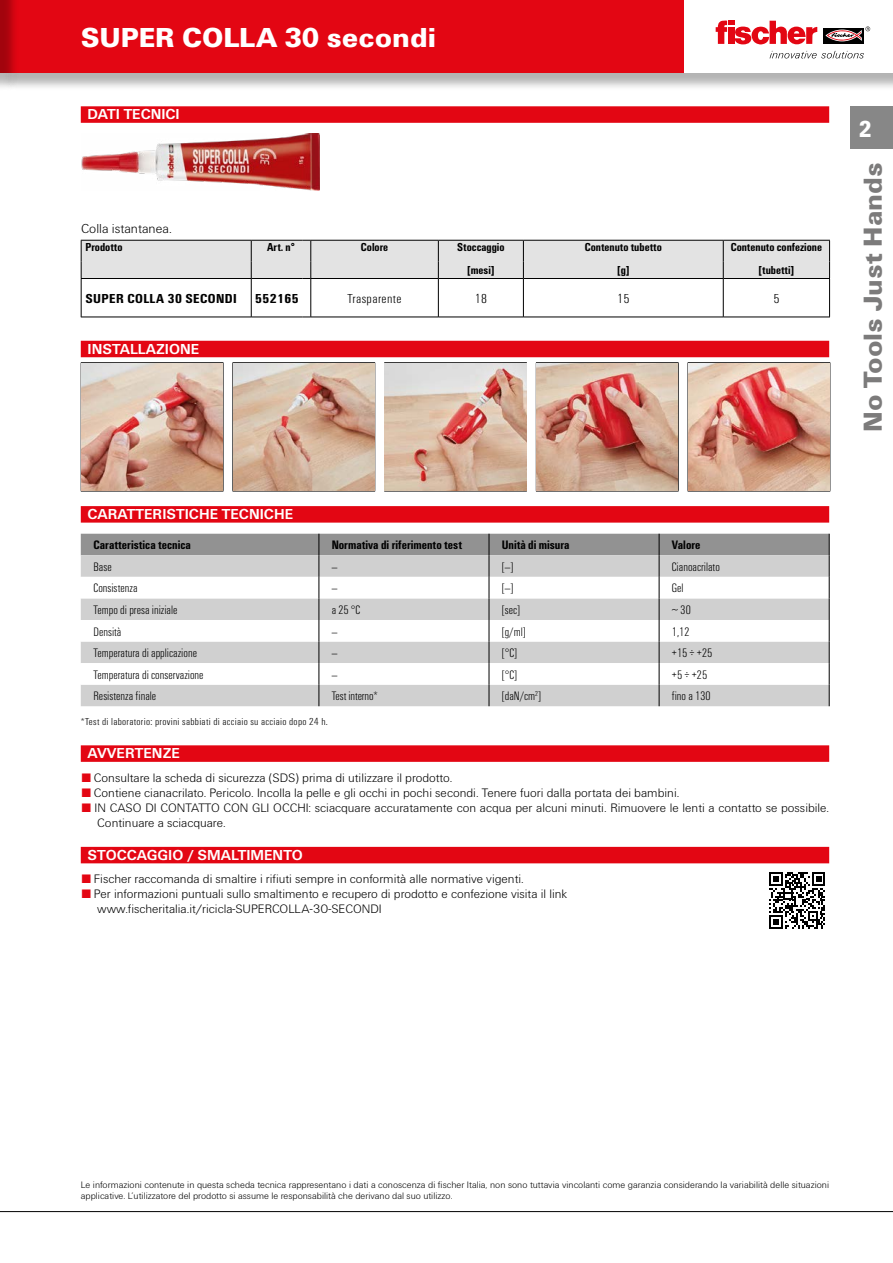
<style>
.page{position:relative;width:893px;height:1263px;background:#fff}
.page>*{position:absolute;margin:0;border:0;box-sizing:border-box;transform-origin:0 0}
.t1{font:900 28.5px "Fi We";color:#fff}
.t2{font:900 27px "Fi We";color:#7c7b7b}
.t3{font:900 24px "Fi We";color:#fff;scale:.88 1}
.t4{font:700 15px "Fi We";color:#fff}
.t5{font:700 condensed 13.5px "Fi We";letter-spacing:.025em;color:#000;scale:1.1 1}
.t6{font:300 13.5px "Fi We";color:#000}
.t7{font:300 condensed 13.5px "Fi We";letter-spacing:.025em;color:#000;scale:1.1 1}
.t8{font:300 12.75px/15px "Fi We";color:#000}
.t9{font:300 condensed 12.75px "Fi We";color:#000}
.t10{font:700 condensed 12.75px "Fi We";color:#000}
.t11{font:700 condensed 12px "Fi We";color:#000}
.t12{font:300 condensed 10.5px "Fi We";letter-spacing:.025em;color:#000;scale:1.1 1}
.t13{font:300 9.75px/11.7px "Fi We";color:#000}
.s1{color:#e30613}
</style>
<div class="page">
<hr style="left:0;top:1211px;width:893px;height:1px;background:#000">
<div style="left:3px;top:0;width:890px;height:91px;background:#000;opacity:.3"></div>
<div style="left:0;top:0;width:893px;height:72px;background:#e30613"></div>
<div style="left:0;top:0;width:18px;height:91px;background:#000;opacity:.29"></div>
<hr style="left:0;top:0;width:1px;height:72px;background:#e30613">
<div style="left:685px;top:0;width:208px;height:72px;background:#fff"></div>
<div style="left:850px;top:106px;width:43px;height:43px;background:#878787"></div>
<div style="left:824px;top:28px;width:40px;height:16px;background:#000"></div>
<svg style="left:825px;top:26px;width:45px;height:15px"></svg>
<svg style="left:716px;top:20px;width:101px;height:24px"></svg>
<svg style="left:770px;top:51px;width:94px;height:7px"></svg>
<div style="left:81px;top:106px;width:748px;height:17px;background:#e30613"></div>
<div style="left:81px;top:341px;width:748px;height:16px;background:#e30613"></div>
<div style="left:81px;top:506px;width:748px;height:17px;background:#e30613"></div>
<div style="left:81px;top:745px;width:748px;height:17px;background:#e30613"></div>
<div style="left:81px;top:847px;width:748px;height:16px;background:#e30613"></div>
<svg style="left:81px;top:240px;width:749px;height:78px"></svg>
<hr style="left:311px;top:317px;width:127px;height:1px;background:#000">
<hr style="left:438px;top:317px;width:85px;height:1px;background:#000">
<hr style="left:523px;top:317px;width:200px;height:1px;background:#000">
<hr style="left:723px;top:317px;width:107px;height:1px;background:#000">
<img style="left:81px;top:134px;width:238px;height:57px">
<hr style="left:536px;top:362px;width:143px;height:1px;background:#000">
<hr style="left:536px;top:363px;width:1px;height:128px;background:#000">
<hr style="left:678px;top:363px;width:1px;height:128px;background:#000">
<hr style="left:536px;top:491px;width:143px;height:1px;background:#000">
<hr style="left:688px;top:362px;width:142px;height:1px;background:#000">
<hr style="left:829px;top:363px;width:1px;height:128px;background:#000">
<hr style="left:688px;top:491px;width:142px;height:1px;background:#000">
<hr style="left:81px;top:362px;width:142px;height:1px;background:#000">
<hr style="left:81px;top:363px;width:1px;height:128px;background:#000">
<hr style="left:223px;top:363px;width:1px;height:128px;background:#000">
<hr style="left:81px;top:491px;width:142px;height:1px;background:#000">
<hr style="left:232px;top:362px;width:143px;height:1px;background:#000">
<hr style="left:232px;top:363px;width:1px;height:128px;background:#000">
<hr style="left:374px;top:363px;width:1px;height:128px;background:#000">
<hr style="left:232px;top:491px;width:143px;height:1px;background:#000">
<hr style="left:384px;top:362px;width:143px;height:1px;background:#000">
<hr style="left:384px;top:363px;width:1px;height:128px;background:#000">
<hr style="left:526px;top:363px;width:1px;height:128px;background:#000">
<hr style="left:384px;top:491px;width:143px;height:1px;background:#000">
<img style="left:82px;top:363px;width:141px;height:128px">
<img style="left:233px;top:363px;width:141px;height:128px">
<img style="left:385px;top:363px;width:141px;height:128px">
<img style="left:537px;top:363px;width:141px;height:128px">
<img style="left:688px;top:363px;width:141px;height:128px">
<svg style="left:81px;top:534px;width:749px;height:172px"></svg>
<svg style="left:769px;top:872px;width:56px;height:56px"></svg>
<h1 class="t1" style="left:81px;top:21px;width:357px">SUPER COLLA 30 secondi</h1>
<p class="t4" style="left:88px;top:106px;width:94px">DATI TECNICI</p>
<p class="t6" style="left:81px;top:221px;width:92px">Colla istantanea.</p>
<p class="t11" style="left:85px;top:240px;width:39px">Prodotto</p>
<p class="t11" style="left:267px;top:240px;width:29px">Art. n°</p>
<p class="t11" style="left:361px;top:240px;width:29px">Colore</p>
<p class="t11" style="left:457px;top:240px;width:49px">Stoccaggio</p>
<p class="t11" style="left:585px;top:240px;width:79px">Contenuto tubetto</p>
<p class="t11" style="left:731px;top:240px;width:93px">Contenuto confezione</p>
<p class="t11" style="left:467px;top:263px;width:29px">[mesi]</p>
<p class="t11" style="left:617px;top:263px;width:14px">[g]</p>
<p class="t11" style="left:758px;top:263px;width:37px">[tubetti]</p>
<p class="t5" style="left:85px;top:291px;width:139px">SUPER COLLA 30 SECONDI</p>
<p class="t5" style="left:255px;top:291px;width:41px">552165</p>
<p class="t7" style="left:348px;top:291px;width:51px">Trasparente</p>
<p class="t7" style="left:475px;top:291px;width:13px">18</p>
<p class="t7" style="left:617px;top:291px;width:13px">15</p>
<p class="t7" style="left:773px;top:291px;width:7px">5</p>
<p class="t4" style="left:88px;top:340px;width:113px">INSTALLAZIONE</p>
<p class="t4" style="left:88px;top:506px;width:207px">CARATTERISTICHE TECNICHE</p>
<p class="t10" style="left:94px;top:538px;width:99px">Caratteristica tecnica</p>
<p class="t10" style="left:332px;top:538px;width:132px">Normativa di riferimento test</p>
<p class="t10" style="left:502px;top:538px;width:69px">Unità di misura</p>
<p class="t10" style="left:672px;top:538px;width:30px">Valore</p>
<p class="t9" style="left:94px;top:560px;width:20px">Base</p>
<p class="t9" style="left:332px;top:560px;width:7px">—</p>
<p class="t9" style="left:502px;top:560px;width:13px">[—]</p>
<p class="t9" style="left:672px;top:560px;width:50px">Cianoacrilato</p>
<p class="t9" style="left:94px;top:581px;width:45px">Consistenza</p>
<p class="t9" style="left:332px;top:581px;width:7px">—</p>
<p class="t9" style="left:502px;top:581px;width:13px">[—]</p>
<p class="t9" style="left:672px;top:581px;width:13px">Gel</p>
<p class="t9" style="left:94px;top:603px;width:85px">Tempo di presa iniziale</p>
<p class="t9" style="left:332px;top:603px;width:30px">a 25 °C</p>
<p class="t9" style="left:502px;top:603px;width:20px">[sec]</p>
<p class="t9" style="left:672px;top:603px;width:20px">∼ 30</p>
<p class="t9" style="left:94px;top:624px;width:29px">Densità</p>
<p class="t9" style="left:332px;top:624px;width:7px">—</p>
<p class="t9" style="left:502px;top:624px;width:25px">[g/ml]</p>
<p class="t9" style="left:672px;top:624px;width:19px">1,12</p>
<p class="t9" style="left:94px;top:646px;width:105px">Temperatura di applicazione</p>
<p class="t9" style="left:332px;top:646px;width:7px">—</p>
<p class="t9" style="left:502px;top:646px;width:17px">[°C]</p>
<p class="t9" style="left:672px;top:646px;width:42px">+15 ÷ +25</p>
<p class="t9" style="left:94px;top:667px;width:112px">Temperatura di conservazione</p>
<p class="t9" style="left:332px;top:667px;width:7px">—</p>
<p class="t9" style="left:502px;top:667px;width:17px">[°C]</p>
<p class="t9" style="left:672px;top:667px;width:37px">+5 ÷ +25</p>
<p class="t9" style="left:94px;top:689px;width:64px">Resistenza finale</p>
<p class="t9" style="left:332px;top:689px;width:48px">Test interno*</p>
<p class="t9" style="left:502px;top:689px;width:41px">[daN/cm<sup>2</sup>]</p>
<p class="t9" style="left:672px;top:689px;width:40px">fino a 130</p>
<p class="t12" style="left:81px;top:716px;width:226px">*Test di laboratorio: provini sabbiati di acciaio su acciaio dopo 24 h.</p>
<p class="t4" style="left:88px;top:745px;width:94px">AVVERTENZE</p>
<p class="t8" style="left:82px;top:770px;width:372px"><span class="s1">■</span> Consultare la scheda di sicurezza (SDS) prima di utilizzare il prodotto.</p>
<p class="t8" style="left:82px;top:785px;width:599px"><span class="s1">■</span> Contiene cianacrilato. Pericolo. Incolla la pelle e gli occhi in pochi secondi. Tenere fuori dalla portata dei bambini.</p>
<p class="t8" style="left:97px;top:800px;width:733px;text-indent:-15px"><span class="s1">■</span> IN CASO DI CONTATTO CON GLI OCCHI: sciacquare accuratamente con acqua per alcuni minuti. Rimuovere le lenti a contatto se possibile.<br>Continuare a sciacquare.</p>
<p class="t4" style="left:88px;top:846px;width:217px">STOCCAGGIO / SMALTIMENTO</p>
<p class="t8" style="left:82px;top:872px;width:443px"><span class="s1">■</span> Fischer raccomanda di smaltire i rifiuti sempre in conformità alle normative vigenti.</p>
<p class="t8" style="left:97px;top:887px;width:471px;text-indent:-15px"><span class="s1">■</span> Per informazioni puntuali sullo smaltimento e recupero di prodotto e confezione visita il link www.fischeritalia.it/ricicla-SUPERCOLLA-30-SECONDI</p>
<h3 class="t3" style="left:859px;top:115px;width:16px">2</h3>
<h2 class="t2" style="left:857px;top:432px;width:271px;rotate:-90deg">No Tools Just Hands</h2>
<p class="t13" style="left:81px;top:1178px;width:750px">Le informazioni contenute in questa scheda tecnica rappresentano i dati a conoscenza di fischer Italia, non sono tuttavia vincolanti come garanzia considerando la variabilità delle situazioni applicative. L’utilizzatore del prodotto si assume le responsabilità che derivano dal suo utilizzo.</p>
</div>
